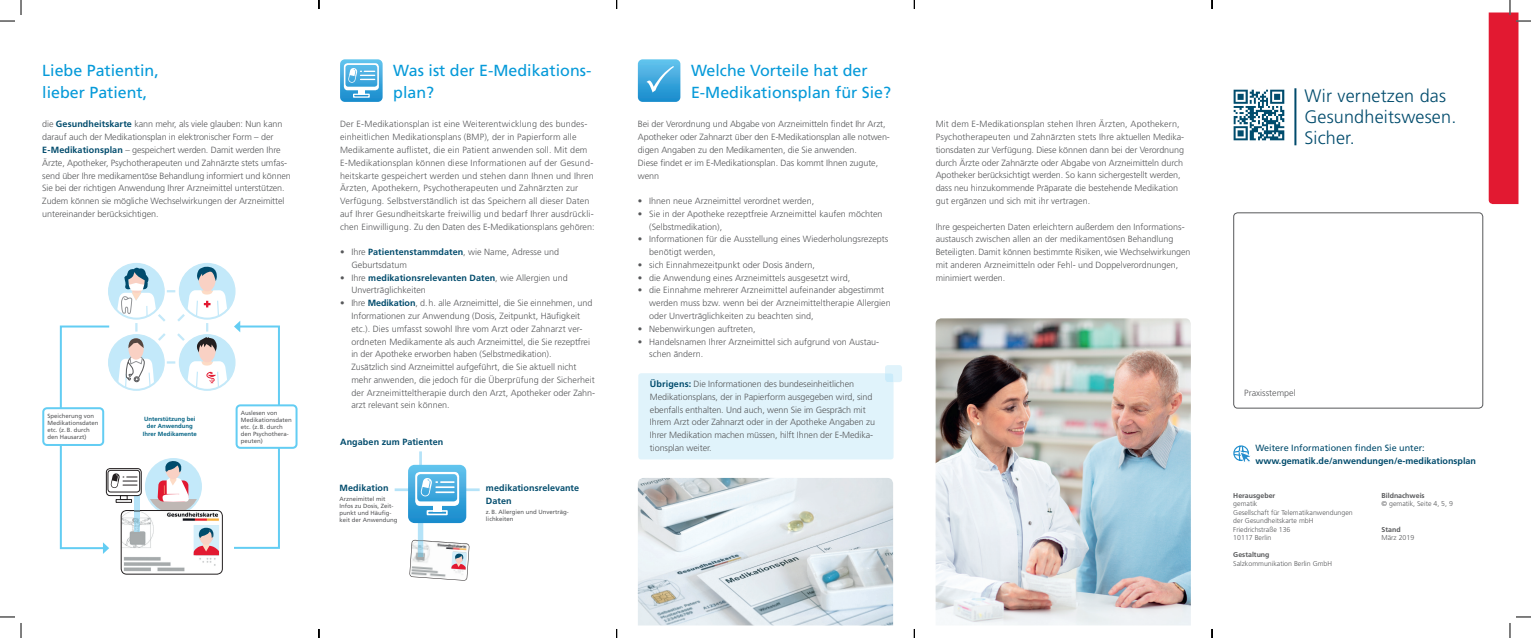
<style>
.page{position:relative;width:1531px;height:638px;background:#fff}
.page>*{position:absolute;margin:0;border:0;box-sizing:border-box;transform-origin:0 0}
.t1{font:300 18px/21.3px "Frutiger LT Pro";letter-spacing:.01em;color:#004b6c}
.t2{font:16px/21.3px "Frutiger LT Pro";color:#069ad9}
.t3{font:300 9px/12.8px "Frutiger LT Pro";color:#57585a}
.t4{font:700 9px/12.8px "Frutiger LT Pro";letter-spacing:.005em;color:#004b6c}
.t5{font:9px "Frutiger LT Pro";color:#004b6c}
.t6{font:300 7px/8.5px "Frutiger LT Pro";color:#57585a}
.t7{font:700 7px "Frutiger LT Pro";color:#57585a}
.t8{font:6px/7px "Frutiger LT Pro";color:#57585a}
.t9{font:700 6px/7.5px "Frutiger LT Pro";color:#046384;text-align:center}
.s1{font-weight:700;color:#004b6c}
</style>
<div class="page">
<div style="left:42px;top:407px;width:62px;height:38px;border:2px solid #63cdf3;border-radius:4px"></div>
<div style="left:235px;top:404px;width:62px;height:44px;border:2px solid #63cdf3;border-radius:4px"></div>
<svg style="left:638px;top:59px;width:42px;height:43px;background:#4caddf"></svg>
<hr style="left:1294px;top:88px;width:2px;height:57px;background:#004b6c">
<div style="left:1233px;top:212px;width:249px;height:196px;border:1px solid #57585a;border-radius:4px"></div>
<svg style="left:1233px;top:445px;width:18px;height:17px"></svg>
<hr style="left:422px;top:488px;width:57px;height:3px;background:#b5e3f8">
<hr style="left:394px;top:488px;width:25px;height:3px;background:#b5e3f8">
<hr style="left:419px;top:451px;width:3px;height:37px;background:#b5e3f8">
<svg style="left:408px;top:464px;width:61px;height:116px"></svg>
<div style="left:433px;top:504px;width:8px;height:7px;background:#fff"></div>
<img style="left:935px;top:318px;width:255px;height:307px">
<img style="left:638px;top:477px;width:255px;height:148px">
<svg style="left:340px;top:59px;width:42px;height:43px;background:#6cbce5"></svg>
<div style="left:358px;top:89px;width:7px;height:6px;background:#fff"></div>
<svg style="left:638px;top:365px;width:264px;height:94px;background:#e3f4fb"></svg>
<svg style="left:59px;top:265px;width:222px;height:309px"></svg>
<img style="left:1233px;top:89px;width:52px;height:52px">
<svg style="left:0;top:0;width:22px;height:22px"></svg>
<svg style="left:0;top:616px;width:22px;height:21px"></svg>
<svg style="left:1488px;top:0;width:42px;height:204px"></svg>
<svg style="left:1509px;top:616px;width:21px;height:21px"></svg>
<svg style="left:913px;top:0;width:2px;height:9px"></svg>
<svg style="left:913px;top:629px;width:2px;height:8px"></svg>
<h2 class="t2" style="left:42px;top:60px;width:118px">Liebe Patientin, lieber Patient,</h2>
<p class="t3" style="left:42px;top:118px;width:250px">die <span class="s1">Gesundheitskarte</span> kann mehr, als viele glauben: Nun kann darauf auch der Medikationsplan in elektronischer Form – der <span class="s1">E-Medikationsplan</span> – gespeichert werden. Damit werden Ihre Ärzte, Apotheker, Psychotherapeuten und Zahnärzte stets umfas&shy;send über Ihre medikamentöse Behandlung informiert und können Sie bei der richtigen Anwendung Ihrer Arzneimittel unterstützen.<br>Zudem können sie mögliche Wechselwirkungen der Arzneimittel untereinander berücksichtigen.</p>
<p class="t8" style="left:48px;top:412px;width:53px">Speicherung von<br>Medikationsdaten etc. (z. B. durch den Hausarzt)</p>
<p class="t8" style="left:241px;top:409px;width:53px">Auslesen von<br>Medikationsdaten etc. (z. B. durch den Psychothera&shy;peuten)</p>
<p class="t9" style="left:143px;top:415px;width:55px">Unterstützung bei der Anwendung<br>Ihrer Medikamente</p>
<h2 class="t2" style="left:393px;top:60px;width:199px">Was ist der E-Medikations&shy;plan?</h2>
<p class="t3" style="left:340px;top:118px;width:256px">Der E-Medikationsplan ist eine Weiterentwicklung des bundes&shy;einheitlichen Medikationsplans (BMP), der in Papierform alle Medikamente auflistet, die ein Patient anwenden soll. Mit dem E-Medikationsplan können diese Informationen auf der Gesund&shy;heitskarte gespeichert werden und stehen dann Ihnen und Ihren Ärzten, Apothekern, Psychotherapeuten und Zahnärzten zur Verfügung. Selbstverständlich ist das Speichern all dieser Daten auf Ihrer Gesundheitskarte freiwillig und bedarf Ihrer ausdrückli&shy;chen Einwilligung. Zu den Daten des E-Medikationsplans gehören:</p>
<p class="t3" style="left:351px;top:245px;width:209px;text-indent:-11px">• Ihre <span class="s1">Patientenstammdaten</span>, wie Name, Adresse und<br>Geburtsdatum</p>
<p class="t3" style="left:351px;top:271px;width:218px;text-indent:-11px">• Ihre <span class="s1">medikationsrelevanten Daten</span>, wie Allergien und<br>Unverträglichkeiten</p>
<p class="t3" style="left:351px;top:296px;width:245px;text-indent:-11px">• Ihre <span class="s1">Medikation</span>, d. h. alle Arzneimittel, die Sie einnehmen, und Informationen zur Anwendung (Dosis, Zeitpunkt, Häufigkeit etc.). Dies umfasst sowohl Ihre vom Arzt oder Zahnarzt ver&shy;ordneten Medikamente als auch Arzneimittel, die Sie rezeptfrei in der Apotheke erworben haben (Selbstmedikation).<br>Zusätzlich sind Arzneimittel aufgeführt, die Sie aktuell nicht mehr anwenden, die jedoch für die Überprüfung der Sicherheit der Arzneimitteltherapie durch den Arzt, Apotheker oder Zahn&shy;arzt relevant sein können.</p>
<p class="t4" style="left:340px;top:435px;width:105px">Angaben zum Patienten</p>
<p class="t4" style="left:339px;top:481px;width:51px">Medikation</p>
<p class="t8" style="left:339px;top:495px;width:60px">Arzneimittel mit<br>Infos zu Dosis, Zeit&shy;punkt und Häufig&shy;keit der Anwendung</p>
<p class="t4" style="left:486px;top:481px;width:95px">medikationsrelevante<br>Daten</p>
<p class="t8" style="left:486px;top:508px;width:84px">z. B. Allergien und Unverträg&shy;lichkeiten</p>
<h2 class="t2" style="left:691px;top:60px;width:202px">Welche Vorteile hat der<br>E-Medikationsplan für Sie?</h2>
<p class="t3" style="left:638px;top:118px;width:253px">Bei der Verordnung und Abgabe von Arzneimitteln findet Ihr Arzt, Apotheker oder Zahnarzt über den E-Medikationsplan alle notwen&shy;digen Angaben zu den Medikamenten, die Sie anwenden.<br>Diese findet er im E-Medikationsplan. Das kommt Ihnen zugute, wenn</p>
<p class="t3" style="left:638px;top:194px;width:178px">• Ihnen neue Arzneimittel verordnet werden,</p>
<p class="t3" style="left:649px;top:207px;width:235px;text-indent:-11px">• Sie in der Apotheke rezeptfreie Arzneimittel kaufen möchten (Selbstmedikation),</p>
<p class="t3" style="left:649px;top:233px;width:241px;text-indent:-11px">• Informationen für die Ausstellung eines Wiederholungsrezepts benötigt werden,</p>
<p class="t3" style="left:638px;top:258px;width:179px">• sich Einnahmezeitpunkt oder Dosis ändern,</p>
<p class="t3" style="left:638px;top:271px;width:214px">• die Anwendung eines Arzneimittels ausgesetzt wird,</p>
<p class="t3" style="left:649px;top:284px;width:243px;text-indent:-11px">• die Einnahme mehrerer Arzneimittel aufeinander abgestimmt werden muss bzw. wenn bei der Arzneimitteltherapie Allergien oder Unverträglichkeiten zu beachten sind,</p>
<p class="t3" style="left:638px;top:322px;width:119px">• Nebenwirkungen auftreten,</p>
<p class="t3" style="left:649px;top:335px;width:231px;text-indent:-11px">• Handelsnamen Ihrer Arzneimittel sich aufgrund von Austau&shy;schen ändern.</p>
<p class="t3" style="left:650px;top:377px;width:226px"><span class="s1">Übrigens:</span> Die Informationen des bundeseinheitlichen Medikationsplans, der in Papierform ausgegeben wird, sind ebenfalls enthalten. Und auch, wenn Sie im Gespräch mit Ihrem Arzt oder Zahnarzt oder in der Apotheke Angaben zu Ihrer Medikation machen müssen, hilft Ihnen der E-Medika&shy;tionsplan weiter.</p>
<p class="t3" style="left:935px;top:118px;width:250px">Mit dem E-Medikationsplan stehen Ihren Ärzten, Apothekern, Psychotherapeuten und Zahnärzten stets Ihre aktuellen Medika&shy;tionsdaten zur Verfügung. Diese können dann bei der Verordnung durch Ärzte oder Zahnärzte oder Abgabe von Arzneimitteln durch Apotheker berücksichtigt werden. So kann sichergestellt werden, dass neu hinzukommende Präparate die bestehende Medikation gut ergänzen und sich mit ihr vertragen.</p>
<p class="t3" style="left:935px;top:220px;width:256px">Ihre gespeicherten Daten erleichtern außerdem den Informations&shy;austausch zwischen allen an der medikamentösen Behandlung Beteiligten. Damit können bestimmte Risiken, wie Wechselwirkungen mit anderen Arzneimitteln oder Fehl- und Doppelverordnungen, minimiert werden.</p>
<h1 class="t1" style="left:1304px;top:85px;width:153px">Wir vernetzen das<br>Gesundheitswesen.<br>Sicher.</h1>
<p class="t3" style="left:1244px;top:386px;width:53px">Praxisstempel</p>
<p class="t5" style="left:1255px;top:442px;width:171px">Weitere Informationen finden Sie unter:</p>
<p class="t4" style="left:1255px;top:454px;width:222px">www.gematik.de/anwendungen/e-medikationsplan</p>
<p class="t7" style="left:1233px;top:491px;width:44px">Herausgeber</p>
<p class="t6" style="left:1233px;top:499px;width:121px">gematik<br>Gesellschaft für Telematikanwendungen der Gesundheitskarte mbH<br>Friedrichstraße 136<br>10117 Berlin</p>
<p class="t7" style="left:1233px;top:550px;width:38px">Gestaltung</p>
<p class="t6" style="left:1233px;top:559px;width:100px">Salzkommunikation Berlin GmbH</p>
<p class="t7" style="left:1381px;top:491px;width:45px">Bildnachweis</p>
<p class="t6" style="left:1381px;top:499px;width:73px">© gematik, Seite 4, 5, 9</p>
<p class="t7" style="left:1381px;top:525px;width:21px">Stand</p>
<p class="t6" style="left:1381px;top:533px;width:34px">März 2019</p>
</div>
